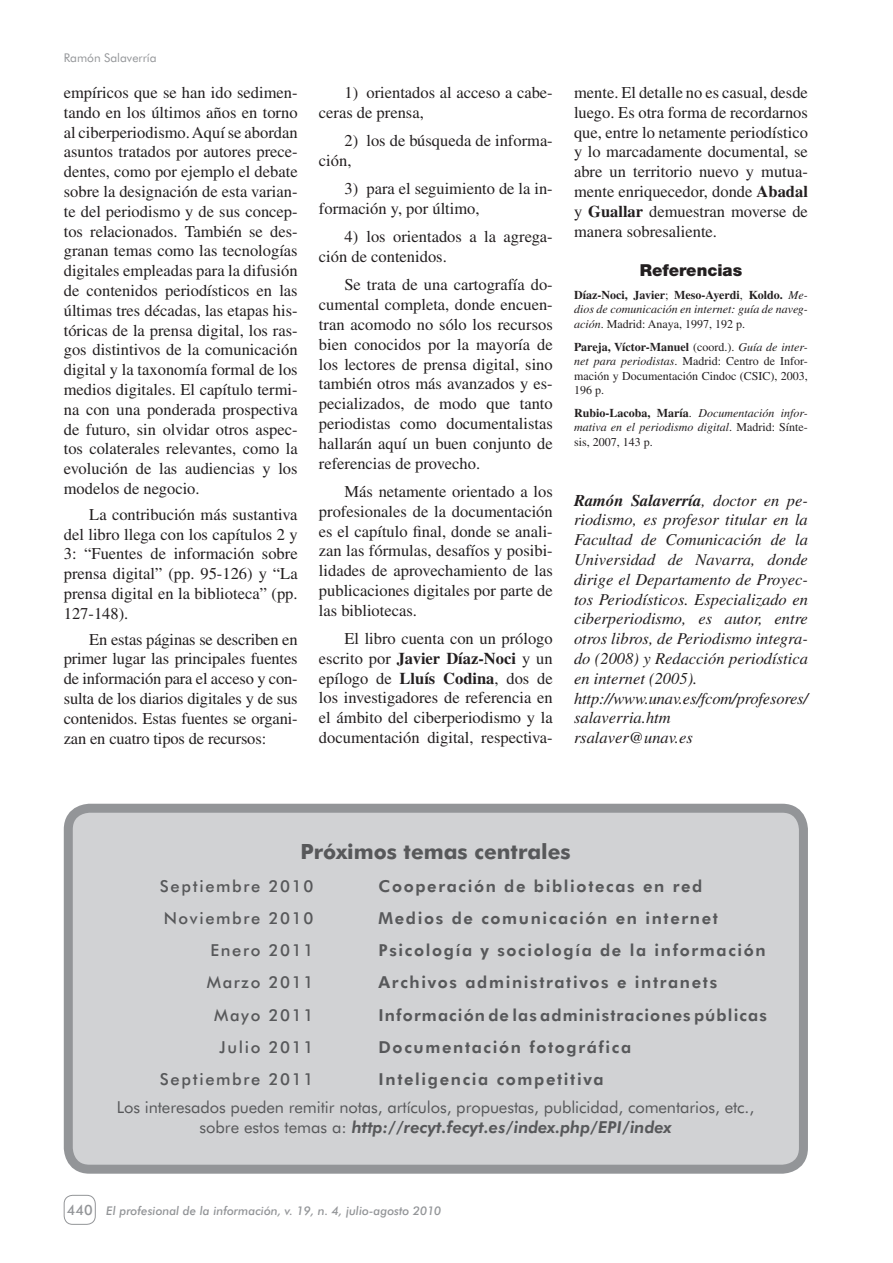
<style>
.page{position:relative;width:893px;height:1263px;background:#fff}
.page>*{position:absolute;margin:0;border:0;box-sizing:border-box;transform-origin:0 0}
.t1{font:700 21px "Futura BT";color:#57585a}
.t2{font:16.5px/19.8px "Times";color:#231f20;text-align:justify}
.t3{font:italic 16.5px/19.8px "Times";color:#231f20}
.t4{font:800 16.5px "Futura BT";letter-spacing:.1em;color:#57585a}
.t5{font:16.5px/19.5px "Futura BT";letter-spacing:-.005em;color:#57585a;text-align:center}
.t6{font:500 16.5px "Futura BT";letter-spacing:.1em;color:#57585a}
.t7{font:800 16.5px "Futura BT";letter-spacing:.07em;color:#57585a}
.t8{font:900 16.5px "Helvetica Neue";color:#231f20}
.t9{font:500 14.25px "Futura BT";color:#939598}
.t10{font:italic 12px/14.4px "Times";color:#231f20;text-align:justify}
.t11{font:12px/14.4px "Times";color:#231f20;text-align:justify}
.t12{font:italic 500 12px "Futura BT";color:#939598}
.t13{font:12px "Futura BT";color:#939598}
.s1{font-weight:700}
.s2{font-weight:700;font-style:normal}
.s3{font-style:normal}
.s4{font-style:italic}
.s5{font-weight:800;font-style:italic}
</style>
<div class="page">
<div style="left:64px;top:1195px;width:32px;height:30px;border:1px solid #939598;border-radius:9px"></div>
<div style="left:68px;top:808px;width:735px;height:361px;background:#d1d2d4;border-radius:21px"></div>
<div style="left:64px;top:804px;width:744px;height:370px;border:9px solid #939598;border-radius:21px"></div>
<p class="t13" style="left:64px;top:51px;width:94px">Ramón Salaverría</p>
<p class="t2" style="left:64px;top:82px;width:235px">empíricos que se han ido sedimen&shy;tando en los últimos años en torno al ciberperiodismo. Aquí se abordan asuntos tratados por autores prece&shy;dentes, como por ejemplo el debate sobre la designación de esta varian&shy;te del periodismo y de sus concep&shy;tos relacionados. También se des&shy;granan temas como las tecnologías digitales empleadas para la difusión de contenidos periodísticos en las últimas tres décadas, las etapas his&shy;tóricas de la prensa digital, los ras&shy;gos distintivos de la comunicación digital y la taxonomía formal de los medios digitales. El capítulo termi&shy;na con una ponderada prospectiva de futuro, sin olvidar otros aspec&shy;tos colaterales relevantes, como la evolución de las audiencias y los modelos de negocio.</p>
<p class="t2" style="left:64px;top:504px;width:235px;text-indent:26px">La contribución más sustantiva del libro llega con los capítulos 2 y 3: “Fuentes de información sobre prensa digital” (pp. 95-126) y “La prensa digital en la biblioteca” (pp.<br>127-148).</p>
<p class="t2" style="left:64px;top:629px;width:235px;text-indent:26px">En estas páginas se describen en primer lugar las principales fuentes de información para el acceso y con&shy;sulta de los diarios digitales y de sus contenidos. Estas fuentes se organi&shy;zan en cuatro tipos de recursos:</p>
<p class="t2" style="left:319px;top:82px;width:235px;text-indent:26px">1) orientados al acceso a cabe&shy;ceras de prensa,</p>
<p class="t2" style="left:319px;top:131px;width:235px;text-indent:26px">2) los de búsqueda de informa&shy;ción,</p>
<p class="t2" style="left:319px;top:179px;width:235px;text-indent:26px">3) para el seguimiento de la in&shy;formación y, por último,</p>
<p class="t2" style="left:319px;top:227px;width:235px;text-indent:26px">4) los orientados a la agrega&shy;ción de contenidos.</p>
<p class="t2" style="left:319px;top:275px;width:235px;text-indent:26px">Se trata de una cartografía do&shy;cumental completa, donde encuen&shy;tran acomodo no sólo los recursos bien conocidos por la mayoría de los lectores de prensa digital, sino también otros más avanzados y es&shy;pecializados, de modo que tanto periodistas como documentalistas hallarán aquí un buen conjunto de referencias de provecho.</p>
<p class="t2" style="left:319px;top:481px;width:235px;text-indent:26px">Más netamente orientado a los profesionales de la documentación es el capítulo final, donde se anali&shy;zan las fórmulas, desafíos y posibi&shy;lidades de aprovechamiento de las publicaciones digitales por parte de las bibliotecas.</p>
<p class="t2" style="left:319px;top:628px;width:235px;text-indent:26px">El libro cuenta con un prólogo escrito por <span class="s1">Javier Díaz-Noci</span> y un epílogo de <span class="s1">Lluís Codina</span>, dos de los investigadores de referencia en el ámbito del ciberperiodismo y la documentación digital, respectiva-</p>
<p class="t2" style="left:574px;top:82px;width:235px">mente. El detalle no es casual, desde luego. Es otra forma de recordarnos que, entre lo netamente periodístico y lo marcadamente documental, se abre un territorio nuevo y mutua&shy;mente enriquecedor, donde <span class="s1">Abadal </span>y <span class="s1">Guallar</span> demuestran moverse de manera sobresaliente.</p>
<p class="t8" style="left:640px;top:260px;width:104px">Referencias</p>
<p class="t10" style="left:574px;top:288px;width:235px"><span class="s2">Díaz-Noci, Javier</span><span class="s3">;</span> <span class="s2">Meso-Ayerdi</span><span class="s3">,</span> <span class="s2">Koldo.</span> Me&shy;dios de comunicación en internet: guía de naveg&shy;ación<span class="s3">. Madrid: Anaya, 1997, 192 p.</span></p>
<p class="t11" style="left:574px;top:339px;width:235px"><span class="s1">Pareja, Víctor-Manuel</span> (coord.). <span class="s4">Guía de inter&shy;net para periodistas</span>. Madrid: Centro de Infor&shy;mación y Documentación Cindoc (CSIC), 2003, 196 p.</p>
<p class="t10" style="left:574px;top:406px;width:235px"><span class="s2">Rubio-Lacoba, María</span><span class="s3">.</span> Documentación infor&shy;mativa en el periodismo digital<span class="s3">. Madrid: Sínte&shy;sis, 2007, 143 p.</span></p>
<p class="t3" style="left:574px;top:490px;width:236px"><span class="s1">Ramón Salaverría</span>, doctor en pe&shy;riodismo, es profesor titular en la<br>Facultad de Comunicación de la<br>Universidad de Navarra, donde dirige el Departamento de Proyec&shy;tos Periodísticos. Especializado en ciberperiodismo, es autor, entre otros libros, de Periodismo integra&shy;do (2008) y Redacción periodística en internet (2005). http://www.unav.es/fcom/profesores/ salaverria.htm<br>rsalaver@unav.es</p>
<p class="t1" style="left:300px;top:839px;width:272px">Próximos temas centrales</p>
<p class="t6" style="left:160px;top:876px;width:155px">Septiembre 2010</p>
<p class="t4" style="left:379px;top:876px;width:325px">Cooperación de bibliotecas en red</p>
<p class="t6" style="left:164px;top:908px;width:151px">Noviembre 2010</p>
<p class="t4" style="left:379px;top:908px;width:341px">Medios de comunicación en internet</p>
<p class="t6" style="left:210px;top:940px;width:105px">Enero 2011</p>
<p class="t4" style="left:379px;top:940px;width:389px">Psicología y sociología de la información</p>
<p class="t6" style="left:207px;top:972px;width:108px">Marzo 2011</p>
<p class="t4" style="left:379px;top:972px;width:340px">Archivos administrativos e intranets</p>
<p class="t6" style="left:214px;top:1005px;width:101px">Mayo 2011</p>
<p class="t7" style="left:379px;top:1005px;width:390px">Información de las administraciones públicas</p>
<p class="t6" style="left:219px;top:1037px;width:96px">Julio 2011</p>
<p class="t4" style="left:379px;top:1037px;width:254px">Documentación fotográfica</p>
<p class="t6" style="left:160px;top:1069px;width:155px">Septiembre 2011</p>
<p class="t4" style="left:379px;top:1069px;width:226px">Inteligencia competitiva</p>
<p class="t5" style="left:117px;top:1097px;width:639px">Los interesados pueden remitir notas, artículos, propuestas, publicidad, comentarios, etc., sobre estos temas a: <span class="s5">http://recyt.fecyt.es/index.php/EPI/index</span></p>
<p class="t9" style="left:67px;top:1201px;width:27px">440</p>
<p class="t12" style="left:106px;top:1203px;width:336px">El profesional de la información, v. 19, n. 4, julio-agosto 2010</p>
</div>
